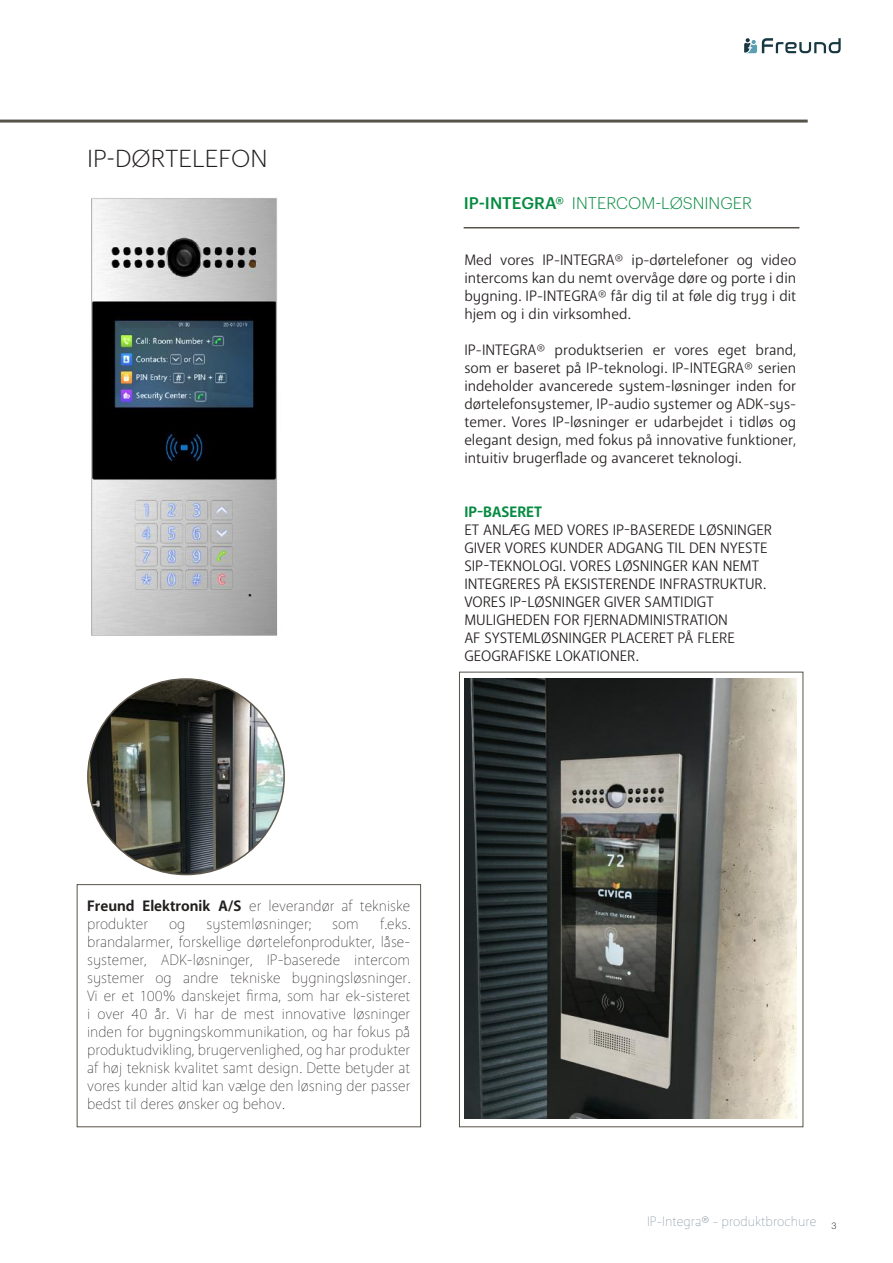
<style>
.page{position:relative;width:893px;height:1263px;background:#fff}
.page>*{position:absolute;margin:0;border:0;box-sizing:border-box;transform-origin:0 0}
.t1{font:300 24px "Graphik";color:#241f1f}
.t2{font:300 16.5px "Graphik";color:#068b41}
.t3{font:15px/18px "Anago";color:#241f1f;text-align:justify}
.t4{font:100 15px/18px "Anago";color:#241f1f}
.t5{font:700 15px "Anago";color:#068b41}
.t6{font:100 13.5px "Anago";color:#7d8d9b}
.t7{font:300 9px "Graphik";color:#241f1f}
.s1{font-weight:500}
.s2{font-weight:700}
</style>
<div class="page">
<hr style="left:0;top:120px;width:808px;height:3px;background:#565349">
<div style="left:459px;top:672px;width:344px;height:455px;background:#fff;border:1px solid #565349"></div>
<hr style="left:464px;top:227px;width:335px;height:1px;background:#565349">
<img style="left:91px;top:197px;width:187px;height:501px">
<img style="left:464px;top:678px;width:332px;height:440px">
<img style="left:88px;top:679px;width:196px;height:195px;border-radius:98px">
<div style="left:77px;top:884px;width:344px;height:243px;border:1px solid #565349"></div>
<svg style="left:744px;top:38px;width:97px;height:16px"></svg>
<h1 class="t1" style="left:87px;top:140px;width:182px">IP-DØRTELEFON</h1>
<p class="t2" style="left:464px;top:191px;width:290px"><span class="s1">IP-INTEGRA®</span> INTERCOM-LØSNINGER</p>
<p class="t3" style="left:464px;top:251px;width:333px">Med vores IP-INTEGRA® ip-dørtelefoner og video intercoms kan du nemt overvåge døre og porte i din bygning. IP-INTEGRA® får dig til at føle dig tryg i dit hjem og i din virksomhed.</p>
<p class="t3" style="left:464px;top:341px;width:333px">IP-INTEGRA® produktserien er vores eget brand, som er baseret på IP-teknologi. IP-INTEGRA® serien indeholder avancerede system-løsninger inden for dørtelefonsystemer, IP-audio systemer og ADK-sys&shy;temer. Vores IP-løsninger er udarbejdet i tidløs og elegant design, med fokus på innovative funktioner, intuitiv brugerflade og avanceret teknologi.</p>
<p class="t5" style="left:464px;top:502px;width:79px">IP-BASERET</p>
<p class="t3" style="left:464px;top:521px;width:309px;text-align:left">ET ANLÆG MED VORES IP-BASEREDE LØSNINGER GIVER VORES KUNDER ADGANG TIL DEN NYESTE SIP-TEKNOLOGI. VORES LØSNINGER KAN NEMT INTEGRERES PÅ EKSISTERENDE INFRASTRUKTUR.<br>VORES IP-LØSNINGER GIVER SAMTIDIGT MULIGHEDEN FOR FJERNADMINISTRATION<br>AF SYSTEMLØSNINGER PLACERET PÅ FLERE GEOGRAFISKE LOKATIONER.</p>
<p class="t4" style="left:87px;top:897px;width:325px"><span class="s2">Freund Elektronik A/S</span> er leverandør af tekniske produkter</p>
<p class="t4" style="left:87px;top:915px;width:325px;text-align:justify;text-indent:293px">f.eks. brandalarmer, forskellige dørtelefonprodukter, låse&shy;systemer, ADK-løsninger, IP-baserede intercom systemer og andre tekniske bygningsløsninger.<br>Vi er et 100% danskejet firma, som har ek-sisteret i over 40 år. Vi har de mest innovative løsninger inden for bygningskommunikation, og har fokus på produktudvikling, brugervenlighed, og har produkter af høj teknisk kvalitet samt design. Dette betyder at vores kunder altid kan vælge den løsning der passer bedst til deres ønsker og behov.</p>
<p class="t4" style="left:169px;top:915px;width:18px">og</p>
<p class="t4" style="left:207px;top:915px;width:106px">systemløsninger;</p>
<p class="t4" style="left:332px;top:915px;width:28px">som</p>
<p class="t6" style="left:647px;top:1212px;width:171px">IP-Integra® - produktbrochure</p>
<p class="t7" style="left:831px;top:1219px;width:7px">3</p>
</div>
